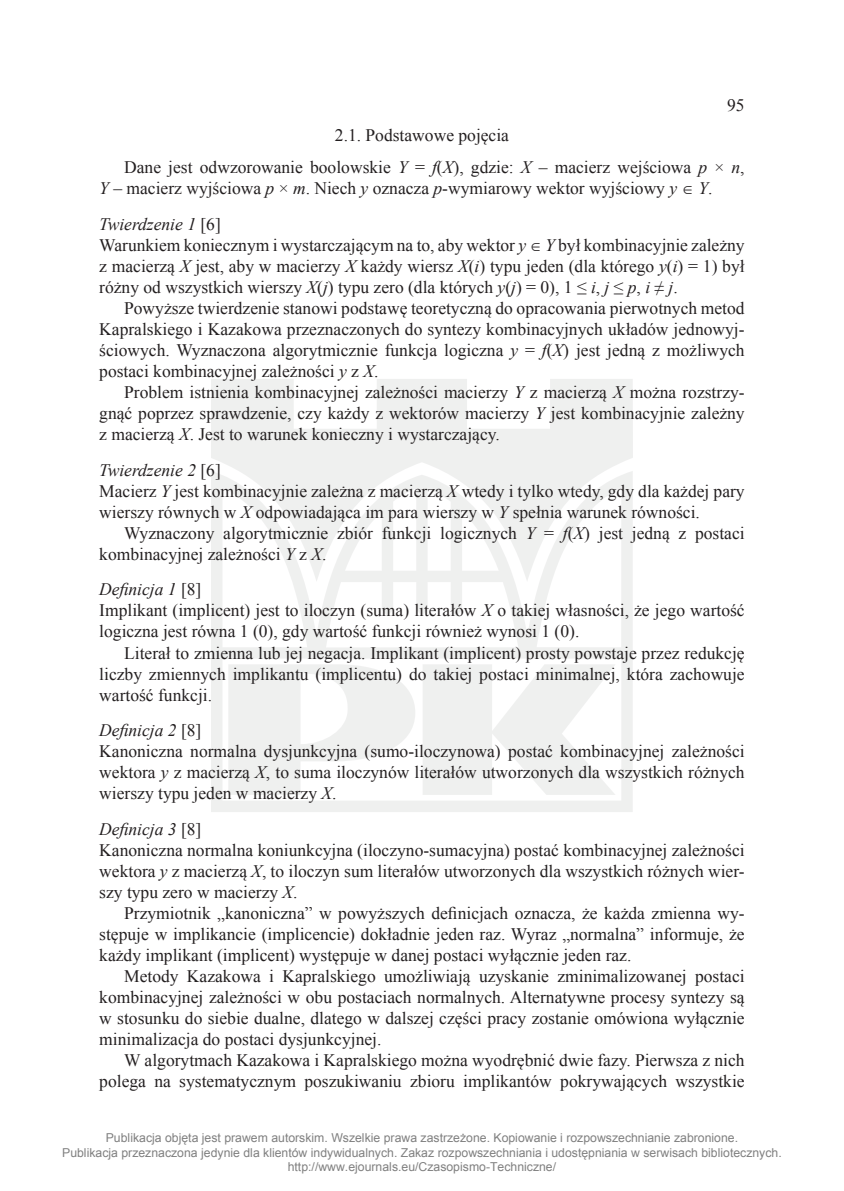
<style>
.page{position:relative;width:844px;height:1191px;background:#fff}
.page>*{position:absolute;margin:0;border:0;box-sizing:border-box;transform-origin:0 0}
.tekst_podstawowy_wci{font:17.5px/21px "Times New Roman";color:#231f20;text-align:justify}
.tekst_podstawowy{font:17.5px/21px "Times New Roman";color:#231f20;text-align:justify}
.twierdzenie{font:italic 17.5px "Times New Roman";color:#231f20}
.podtytul{font:17.5px "Times New Roman";color:#231f20}
.t1{font:12.25px/14.7px "Arial";color:#808080;text-align:center}
.s1{font-style:italic}
.s2{font-style:normal}
</style>
<div class="page">
<svg style="left:211px;top:379px;width:421px;height:433px;fill:#eff0ef"></svg>
<p class="tekst_podstawowy_wci" style="left:727px;top:95px;width:19px">95</p>
<p class="podtytul" style="left:335px;top:123px;width:176px">2.1. Podstawowe pojęcia</p>
<p class="tekst_podstawowy_wci" style="left:99px;top:156px;width:646px;text-indent:25px">Dane jest odwzorowanie boolowskie <span class="s1">Y</span> = <span class="s1">f</span>(<span class="s1">X</span>), gdzie: <span class="s1">X</span> – macierz wejściowa <span class="s1">p</span> × <span class="s1">n</span>,<br><span class="s1">Y</span> – macierz wyjściowa <span class="s1">p</span> × <span class="s1">m</span>. Niech <span class="s1">y</span> oznacza <span class="s1">p</span>-wymiarowy wektor wyjściowy <span class="s1">y</span> ∈ <span class="s1">Y</span>.</p>
<p class="twierdzenie" style="left:99px;top:212px;width:123px">Twierdzenie 1 <span class="s2">[6]</span></p>
<p class="tekst_podstawowy" style="left:99px;top:234px;width:646px">Warunkiem koniecznym i wystarczającym na to, aby wektor <span class="s1">y</span> ∈ <span class="s1">Y</span> był kombinacyjnie zależny z macierzą <span class="s1">X</span> jest, aby w macierzy <span class="s1">X</span> każdy wiersz <span class="s1">X</span>(<span class="s1">i</span>) typu jeden (dla którego <span class="s1">y</span>(<span class="s1">i</span>) = 1) był różny od wszystkich wierszy <span class="s1">X</span>(<span class="s1">j</span>) typu zero (dla których <span class="s1">y</span>(<span class="s1">j</span>) = 0), 1 ≤ <span class="s1">i</span>, <span class="s1">j</span> ≤ <span class="s1">p</span>, <span class="s1">i</span> ≠ <span class="s1">j</span>.</p>
<p class="tekst_podstawowy_wci" style="left:99px;top:297px;width:646px;text-indent:25px">Powyższe twierdzenie stanowi podstawę teoretyczną do opracowania pierwotnych metod Kapralskiego i Kazakowa przeznaczonych do syntezy kombinacyjnych układów jednowyj&shy;ściowych. Wyznaczona algorytmicznie funkcja logiczna <span class="s1">y</span> = <span class="s1">f</span>(<span class="s1">X</span>) jest jedną z możliwych postaci kombinacyjnej zależności <span class="s1">y</span> z <span class="s1">X</span>.</p>
<p class="tekst_podstawowy_wci" style="left:99px;top:381px;width:646px;text-indent:25px">Problem istnienia kombinacyjnej zależności macierzy <span class="s1">Y</span> z macierzą <span class="s1">X</span> można rozstrzy&shy;gnąć poprzez sprawdzenie, czy każdy z wektorów macierzy <span class="s1">Y</span> jest kombinacyjnie zależny z macierzą <span class="s1">X</span>. Jest to warunek konieczny i wystarczający.</p>
<p class="twierdzenie" style="left:99px;top:457px;width:123px">Twierdzenie 2 <span class="s2">[6]</span></p>
<p class="tekst_podstawowy" style="left:99px;top:480px;width:646px">Macierz <span class="s1">Y</span> jest kombinacyjnie zależna z macierzą <span class="s1">X</span> wtedy i tylko wtedy, gdy dla każdej pary wierszy równych w <span class="s1">X</span> odpowiadająca im para wierszy w <span class="s1">Y</span> spełnia warunek równości.</p>
<p class="tekst_podstawowy_wci" style="left:99px;top:522px;width:646px;text-indent:25px">Wyznaczony algorytmicznie zbiór funkcji logicznych <span class="s1">Y</span> = <span class="s1">f</span>(<span class="s1">X</span>) jest jedną z postaci kombinacyjnej zależności <span class="s1">Y</span> z <span class="s1">X</span>.</p>
<p class="twierdzenie" style="left:99px;top:577px;width:104px">Definicja 1 <span class="s2">[8]</span></p>
<p class="tekst_podstawowy" style="left:99px;top:600px;width:646px">Implikant (implicent) jest to iloczyn (suma) literałów <span class="s1">X</span> o takiej własności, że jego wartość logiczna jest równa 1 (0), gdy wartość funkcji również wynosi 1 (0).</p>
<p class="tekst_podstawowy_wci" style="left:99px;top:642px;width:646px;text-indent:25px">Literał to zmienna lub jej negacja. Implikant (implicent) prosty powstaje przez redukcję liczby zmiennych implikantu (implicentu) do takiej postaci minimalnej, która zachowuje wartość funkcji.</p>
<p class="twierdzenie" style="left:99px;top:718px;width:104px">Definicja 2 <span class="s2">[8]</span></p>
<p class="tekst_podstawowy" style="left:99px;top:741px;width:646px">Kanoniczna normalna dysjunkcyjna (sumo-iloczynowa) postać kombinacyjnej zależności wektora <span class="s1">y</span> z macierzą <span class="s1">X</span>, to suma iloczynów literałów utworzonych dla wszystkich różnych wierszy typu jeden w macierzy <span class="s1">X</span>.</p>
<p class="twierdzenie" style="left:99px;top:817px;width:104px">Definicja 3 <span class="s2">[8]</span></p>
<p class="tekst_podstawowy" style="left:99px;top:839px;width:646px">Kanoniczna normalna koniunkcyjna (iloczyno-sumacyjna) postać kombinacyjnej zależności wektora <span class="s1">y</span> z macierzą <span class="s1">X</span>, to iloczyn sum literałów utworzonych dla wszystkich różnych wier&shy;szy typu zero w macierzy <span class="s1">X</span>.</p>
<p class="tekst_podstawowy_wci" style="left:99px;top:902px;width:646px;text-indent:25px">Przymiotnik „kanoniczna” w powyższych definicjach oznacza, że każda zmienna wy&shy;stępuje w implikancie (implicencie) dokładnie jeden raz. Wyraz „normalna” informuje, że każdy implikant (implicent) występuje w danej postaci wyłącznie jeden raz.</p>
<p class="tekst_podstawowy_wci" style="left:99px;top:965px;width:646px;text-indent:25px">Metody Kazakowa i Kapralskiego umożliwiają uzyskanie zminimalizowanej postaci kombinacyjnej zależności w obu postaciach normalnych. Alternatywne procesy syntezy są w stosunku do siebie dualne, dlatego w dalszej części pracy zostanie omówiona wyłącznie minimalizacja do postaci dysjunkcyjnej.</p>
<p class="tekst_podstawowy_wci" style="left:99px;top:1049px;width:646px;text-align:right">W algorytmach Kazakowa i Kapralskiego można wyodrębnić dwie fazy. Pierwsza z nich polega na systematycznym poszukiwaniu zbioru implikantów pokrywających wszystkie</p>
<p class="t1" style="left:62px;top:1130px;width:721px">Publikacja objęta jest prawem autorskim. Wszelkie prawa zastrzeżone. Kopiowanie i rozpowszechnianie zabronione.<br>Publikacja przeznaczona jedynie dla klientów indywidualnych. Zakaz rozpowszechniania i udostępniania w serwisach bibliotecznych. http://www.ejournals.eu/Czasopismo-Techniczne/</p>
</div>
